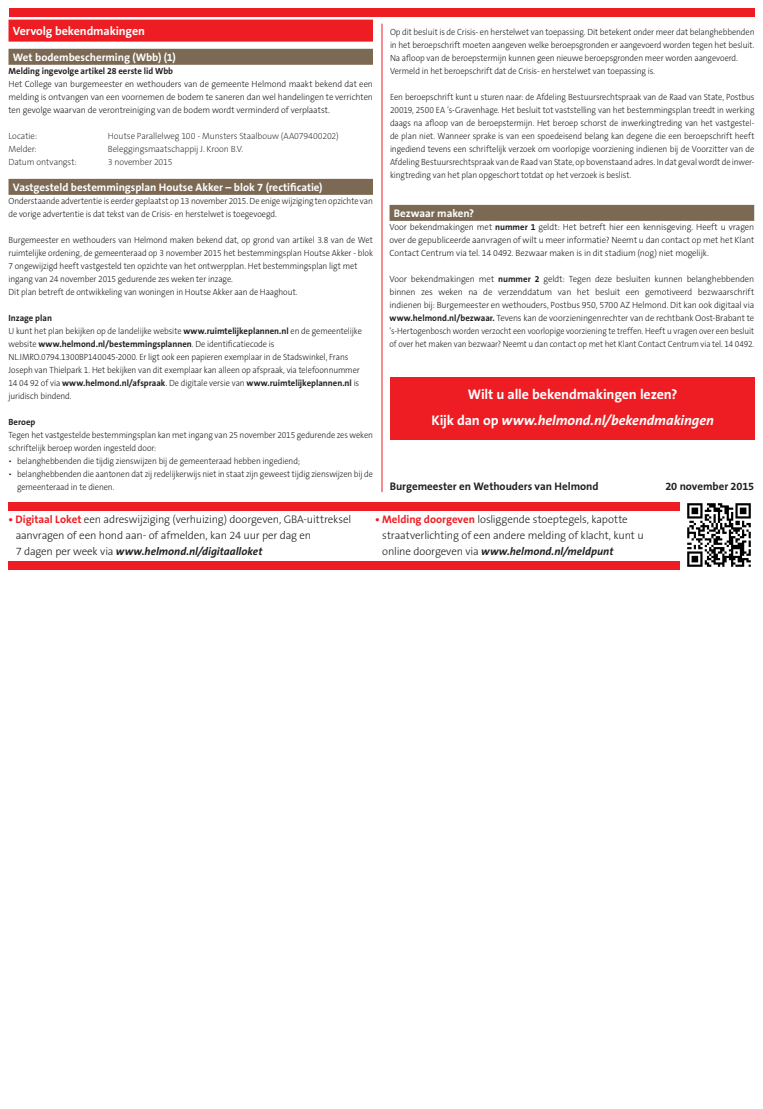
<style>
.page{position:relative;width:763px;height:1109px;background:#fff}
.page>*{position:absolute;margin:0;border:0;box-sizing:border-box;transform-origin:0 0}
.Tussenkop{font:700 14px/26px "The Sans B7";letter-spacing:-.01em;color:#fff;text-align:center}
.Titel_in_balk__rood{font:700 12px "The Sans B7";letter-spacing:-.01em;color:#fff}
.t1{font:300 11px/16px "The Sans B3";letter-spacing:-.015em;color:#231f20}
.Titel_in_balk__warm{font:700 11px "The Sans B7";letter-spacing:-.005em;color:#fff}
.t2{font:italic 700 11px "The Sans B7";color:#231f20}
.Tussenkop-2{font:700 11px "The Sans B7";color:#231f20}
.Bekendmakingen_platt{font:300 9px/13px "The Sans B3";letter-spacing:-.01em;color:#231f20;scale:.93 1}
.Bekendmakingen_platt-2{font:300 9px/13px "The Sans B3";letter-spacing:-.01em;color:#231f20;text-align:justify}
.Bekendmakingen_platt-3{font:200 9px "The Sans B2";letter-spacing:-.01em;color:#231f20}
.Bekendmakingen_tusse{font:700 9px "The Sans B7";letter-spacing:-.005em;color:#231f20}
.s1{font-family:"The Sans B7";font-weight:700}
.s2{font-style:italic}
.s3{font-family:"The Sans B7";font-weight:700;color:#ee1d23}
.s4{font-family:"The Sans B3";font-weight:300;font-style:normal}
</style>
<div class="page">
<div style="left:9px;top:9px;width:745px;height:8px;background:#ee1d23"></div>
<div style="left:9px;top:20px;width:364px;height:22px;background:#ee1d23"></div>
<div style="left:9px;top:49px;width:364px;height:16px;background:#7c6954"></div>
<div style="left:9px;top:179px;width:364px;height:16px;background:#7c6954"></div>
<div style="left:389px;top:205px;width:365px;height:16px;background:#7c6954"></div>
<div style="left:390px;top:377px;width:364px;height:62px;background:#ee1d23"></div>
<img style="left:687px;top:503px;width:64px;height:64px">
<div style="left:9px;top:561px;width:671px;height:8px;background:#ee1d23"></div>
<div style="left:9px;top:502px;width:671px;height:9px;background:#ee1d23"></div>
<hr style="left:381px;top:24px;width:1px;height:468px;background:#ee1d23">
<h1 class="Titel_in_balk__rood" style="left:13px;top:24px;width:134px">Vervolg bekendmakingen</h1>
<h2 class="Titel_in_balk__warm" style="left:13px;top:51px;width:165px">Wet bodembescherming (Wbb) (1)</h2>
<h2 class="Bekendmakingen_tusse" style="left:9px;top:66px;width:166px">Melding ingevolge artikel 28 eerste lid Wbb</h2>
<p class="Bekendmakingen_platt-2" style="left:9px;top:77px;width:366px">Het College van burgemeester en wethouders van de gemeente Helmond maakt bekend dat een melding is ontvangen van een voornemen de bodem te saneren dan wel handelingen te verrichten ten gevolge waarvan de verontreiniging van de bodem wordt verminderd of verplaatst.</p>
<p class="Bekendmakingen_platt-3" style="left:9px;top:131px;width:30px">Locatie:</p>
<p class="Bekendmakingen_platt-3" style="left:108px;top:131px;width:232px">Houtse Parallelweg 100 - Munsters Staalbouw (AA079400202)</p>
<p class="Bekendmakingen_platt-3" style="left:9px;top:144px;width:30px">Melder:</p>
<p class="Bekendmakingen_platt-3" style="left:108px;top:144px;width:137px">Beleggingsmaatschappij J. Kroon B.V.</p>
<p class="Bekendmakingen_platt-3" style="left:9px;top:157px;width:70px">Datum ontvangst:</p>
<p class="Bekendmakingen_platt-3" style="left:108px;top:157px;width:66px">3 november 2015</p>
<h2 class="Titel_in_balk__warm" style="left:13px;top:181px;width:311px">Vastgesteld bestemmingsplan Houtse Akker – blok 7 (rectificatie)</h2>
<p class="Bekendmakingen_platt" style="left:9px;top:194px;width:393px">Onderstaande advertentie is eerder geplaatst op 13 november 2015. De enige wijziging ten opzichte van de vorige advertentie is dat tekst van de Crisis- en herstelwet is toegevoegd.</p>
<p class="Bekendmakingen_platt" style="left:9px;top:233px;width:393px;text-align:justify">Burgemeester en wethouders van Helmond maken bekend dat, op grond van artikel 3.8 van de Wet ruimtelijke ordening, de gemeenteraad op 3 november 2015 het bestemmingsplan Houtse Akker - blok 7 ongewijzigd heeft vastgesteld ten opzichte van het ontwerpplan. Het bestemmingsplan ligt met</p>
<p class="Bekendmakingen_platt" style="left:9px;top:272px;width:243px">ingang van 24 november 2015 gedurende zes weken ter inzage.</p>
<p class="Bekendmakingen_platt" style="left:9px;top:285px;width:312px">Dit plan betreft de ontwikkeling van woningen in Houtse Akker aan de Haaghout.</p>
<h2 class="Bekendmakingen_tusse" style="left:9px;top:313px;width:45px">Inzage plan</h2>
<p class="Bekendmakingen_platt" style="left:9px;top:324px;width:381px">U kunt het plan bekijken op de landelijke website <span class="s1">www.ruimtelijkeplannen.nl</span> en de gemeentelijke</p>
<p class="Bekendmakingen_platt" style="left:9px;top:337px;width:379px">website <span class="s1">www.helmond.nl/bestemmingsplannen</span>. De identificatiecode is NL.IMRO.0794.1300BP140045-2000. Er ligt ook een papieren exemplaar in de Stadswinkel, Frans Joseph van Thielpark 1. Het bekijken van dit exemplaar kan alleen op afspraak, via telefoonnummer 14 04 92 of via <span class="s1">www.helmond.nl/afspraak</span>. De digitale versie van <span class="s1">www.ruimtelijkeplannen.nl</span> is juridisch bindend.</p>
<h2 class="Bekendmakingen_tusse" style="left:9px;top:417px;width:28px">Beroep</h2>
<p class="Bekendmakingen_platt" style="left:9px;top:428px;width:393px">Tegen het vastgestelde bestemmingsplan kan met ingang van 25 november 2015 gedurende zes weken schriftelijk beroep worden ingesteld door:</p>
<p class="Bekendmakingen_platt" style="left:9px;top:454px;width:315px">• belanghebbenden die tijdig zienswijzen bij de gemeenteraad hebben ingediend;</p>
<p class="Bekendmakingen_platt" style="left:9px;top:467px;width:393px">• belanghebbenden die aantonen dat zij redelijkerwijs niet in staat zijn geweest tijdig zienswijzen bij de</p>
<p class="Bekendmakingen_platt" style="left:17px;top:480px;width:106px">gemeenteraad in te dienen.</p>
<p class="Bekendmakingen_platt" style="left:390px;top:25px;width:393px;text-align:justify">Op dit besluit is de Crisis- en herstelwet van toepassing. Dit betekent onder meer dat belanghebbenden in het beroepschrift moeten aangeven welke beroepsgronden er aangevoerd worden tegen het besluit.<br>Na afloop van de beroepstermijn kunnen geen nieuwe beroepsgronden meer worden aangevoerd.</p>
<p class="Bekendmakingen_platt" style="left:390px;top:64px;width:286px">Vermeld in het beroepschrift dat de Crisis- en herstelwet van toepassing is.</p>
<p class="Bekendmakingen_platt" style="left:390px;top:90px;width:393px;text-align:justify">Een beroepschrift kunt u sturen naar: de Afdeling Bestuursrechtspraak van de Raad van State, Postbus 20019, 2500 EA ’s-Gravenhage. Het besluit tot vaststelling van het bestemmingsplan treedt in werking daags na afloop van de beroepstermijn. Het beroep schorst de inwerkingtreding van het vastgestel&shy;de plan niet. Wanneer sprake is van een spoedeisend belang kan degene die een beroepschrift heeft ingediend tevens een schriftelijk verzoek om voorlopige voorziening indienen bij de Voorzitter van de Afdeling Bestuursrechtspraak van de Raad van State, op bovenstaand adres. In dat geval wordt de inwer&shy;kingtreding van het plan opgeschort totdat op het verzoek is beslist.</p>
<h2 class="Titel_in_balk__warm" style="left:394px;top:207px;width:82px">Bezwaar maken?</h2>
<p class="Bekendmakingen_platt-2" style="left:389px;top:220px;width:366px">Voor bekendmakingen met <span class="s1">nummer 1</span> geldt: Het betreft hier een kennisgeving. Heeft u vragen over de gepubliceerde aanvragen of wilt u meer informatie? Neemt u dan contact op met het Klant Contact Centrum via tel. 14 0492. Bezwaar maken is in dit stadium (nog) niet mogelijk.</p>
<p class="Bekendmakingen_platt-2" style="left:389px;top:272px;width:366px">Voor bekendmakingen met <span class="s1">nummer 2</span> geldt: Tegen deze besluiten kunnen belanghebbenden binnen zes weken na de verzenddatum van het besluit een gemotiveerd bezwaarschrift indienen bij: Burgemeester en wethouders, Postbus 950, 5700 AZ Helmond. Dit kan ook digitaal via <span class="s1">www.helmond.nl/bezwaar.</span> Tevens kan de voorzieningenrechter van de rechtbank Oost-Brabant te ’s-Hertogenbosch worden verzocht een voorlopige voorziening te treffen. Heeft u vragen over een besluit of over het maken van bezwaar? Neemt u dan contact op met het Klant Contact Centrum via tel. 14 0492.</p>
<h2 class="Tussenkop" style="left:431px;top:381px;width:284px">Wilt u alle bekendmakingen lezen?<br>Kijk dan op <span class="s2">www.helmond.nl/bekendmakingen</span></h2>
<h2 class="Tussenkop-2" style="left:390px;top:480px;width:210px">Burgemeester en Wethouders van Helmond</h2>
<h2 class="Tussenkop-2" style="left:665px;top:480px;width:90px">20 november 2015</h2>
<p class="t1" style="left:16px;top:512px;width:337px;text-indent:-7px"><span class="s3">• Digitaal Loket</span> een adreswijziging (verhuizing) doorgeven, GBA-uittreksel aanvragen of een hond aan- of afmelden, kan 24 uur per dag en</p>
<p class="t2" style="left:16px;top:545px;width:248px"><span class="s4">7 dagen per week via</span> www.helmond.nl/digitaalloket</p>
<p class="t1" style="left:382px;top:512px;width:263px;text-indent:-7px"><span class="s3">• Melding doorgeven</span> losliggende stoeptegels, kapotte straatverlichting of een andere melding of klacht, kunt u</p>
<p class="t2" style="left:382px;top:545px;width:232px"><span class="s4">online doorgeven via</span> www.helmond.nl/meldpunt</p>
</div>
